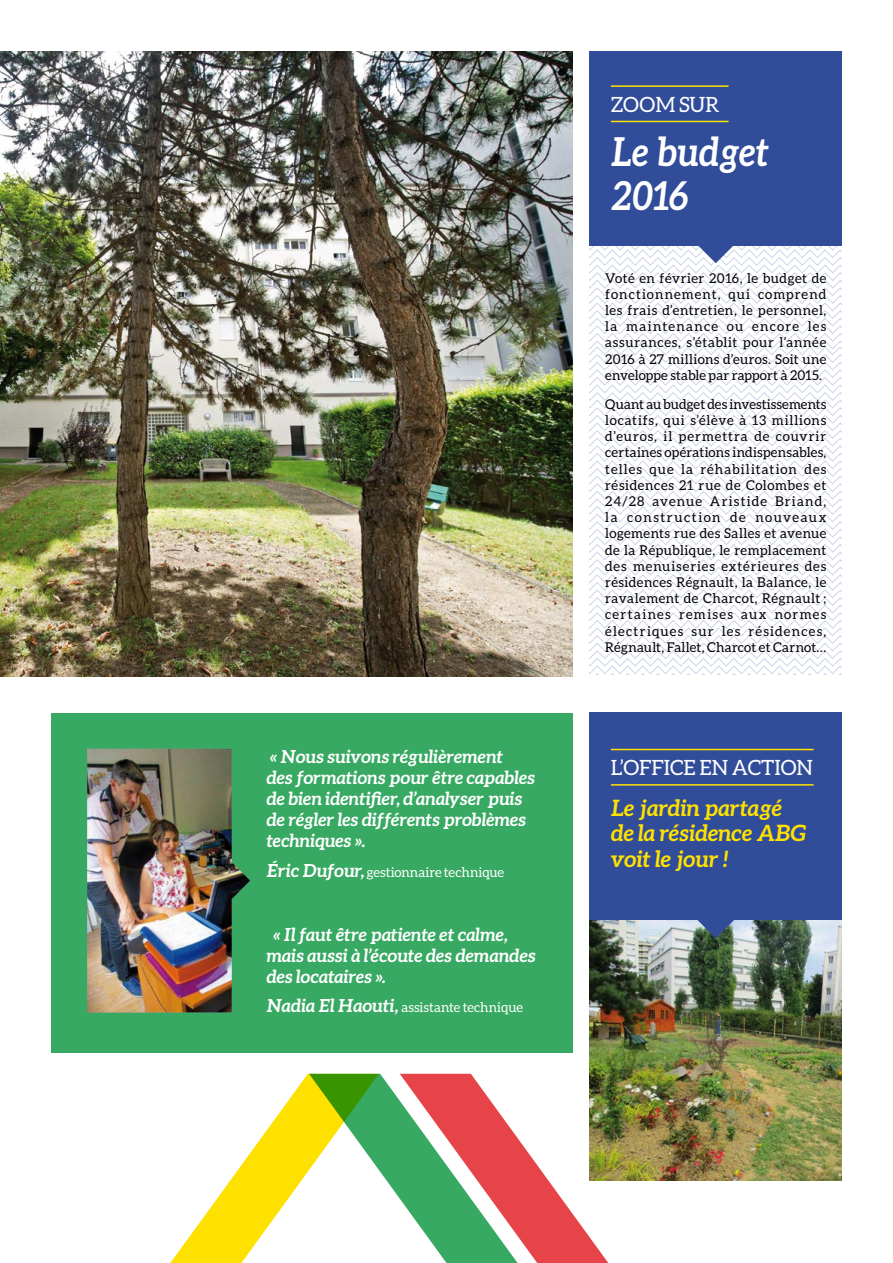
<style>
.page{position:relative;width:893px;height:1263px;background:#fff}
.page>*{position:absolute;margin:0;border:0;box-sizing:border-box;transform-origin:0 0}
.t1{font:italic 700 39.75px/43.3px "Aleo";color:#fff;scale:.9 1}
.t2{font:italic 700 22.5px/25.5px "Aleo";letter-spacing:-.01em;color:#ffe100}
.t3{font:21px "Aleo";color:#fff}
.t4{font:italic 700 18px/21px "Aleo";letter-spacing:-.01em;color:#fff}
.t5{font:13.5px/16.2px "Aleo";letter-spacing:.02em;color:#000;text-align:justify}
.t6{font:13.5px "Aleo";color:#fff}
.s1{font-weight:700;font-style:italic;font-size:18px}
</style>
<div class="page">
<svg style="left:170px;top:1074px;width:454px;height:189px"></svg>
<img style="left:590px;top:920px;width:252px;height:260px">
<div style="left:51px;top:713px;width:522px;height:340px;background:#38a962"></div>
<svg style="left:590px;top:245px;width:252px;height:430px"></svg>
<div style="left:590px;top:51px;width:252px;height:194px;background:#314d99"></div>
<hr style="left:611px;top:121px;width:118px;height:1px;background:#ffe100">
<hr style="left:611px;top:85px;width:118px;height:2px;background:#ffe100">
<svg style="left:697px;top:920px;width:37px;height:18px"></svg>
<div style="left:590px;top:712px;width:252px;height:208px;background:#314d99"></div>
<hr style="left:611px;top:784px;width:203px;height:2px;background:#ffe100">
<hr style="left:611px;top:749px;width:203px;height:1px;background:#ffe100">
<img style="left:87px;top:749px;width:163px;height:263px">
<img style="left:0;top:51px;width:573px;height:625px">
<h3 class="t4" style="left:266px;top:746px;width:270px">« Nous suivons régulièrement<br>des formations pour être capables de bien identifier, d’analyser puis de régler les différents problèmes techniques ».</h3>
<p class="t6" style="left:266px;top:864px;width:239px"><span class="s1">Éric Dufour,</span> gestionnaire technique</p>
<h3 class="t4" style="left:266px;top:923px;width:271px;text-indent:7px">« Il faut être patiente et calme, mais aussi à l’écoute des demandes des locataires ».</h3>
<p class="t6" style="left:266px;top:1000px;width:258px"><span class="s1">Nadia El Haouti,</span> assistante technique</p>
<h3 class="t3" style="left:611px;top:93px;width:110px">ZOOM SUR</h3>
<h1 class="t1" style="left:611px;top:129px;width:178px">Le budget<br>2016</h1>
<p class="t5" style="left:605px;top:269px;width:223px">Voté en février 2016, le budget de fonctionnement, qui comprend les frais d’entretien, le personnel, la maintenance ou encore les assurances, s’établit pour l’année 2016 à 27 millions d’euros. Soit une enveloppe stable par rapport à 2015.</p>
<p class="t5" style="left:605px;top:396px;width:223px">Quant au budget des investissements locatifs, qui s’élève à 13 millions d’euros, il permettra de couvrir certaines opérations indispensables, telles que la réhabilitation des résidences 21 rue de Colombes et 24/28 avenue Aristide Briand, la construction de nouveaux logements rue des Salles et avenue de la République, le remplacement des menuiseries extérieures des résidences Régnault, la Balance, le ravalement de Charcot, Régnault ; certaines remises aux normes électriques sur les résidences, Régnault, Fallet, Charcot et Carnot…</p>
<h3 class="t3" style="left:611px;top:756px;width:203px">L’OFFICE EN ACTION</h3>
<h2 class="t2" style="left:611px;top:794px;width:197px">Le jardin partagé de la résidence ABG voit le jour !</h2>
</div>
